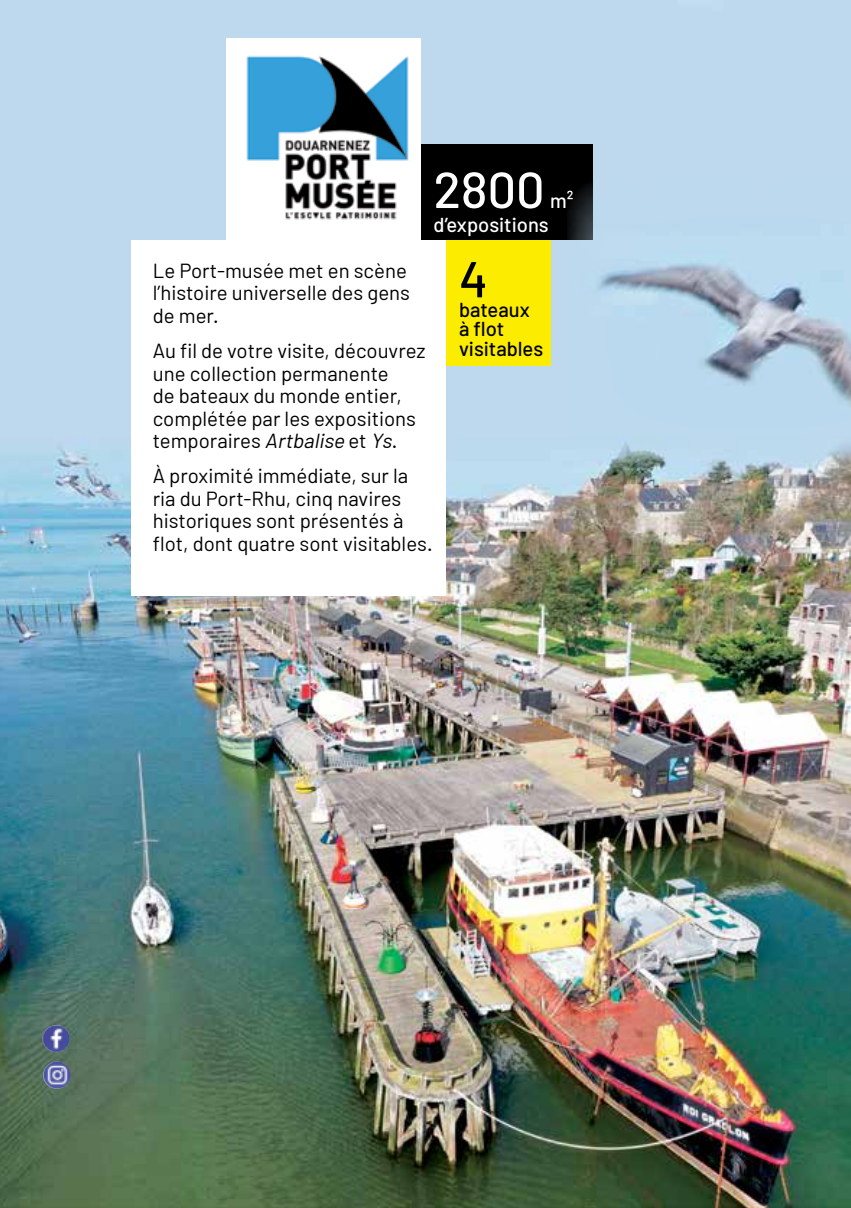
<style>
.page{position:relative;width:851px;height:1208px;background:#fff}
.page>*{position:absolute;margin:0;border:0;box-sizing:border-box;transform-origin:0 0}
.t1{font:500 50.4px "Barlow";color:#fff}
.t2{font:500 50.4px "Barlow";color:#000}
.t3{font:20.4px/22.5px "Barlow";color:#000}
.t4{font:500 20.1px/19.5px "Barlow";color:#000}
.t5{font:500 20.1px "Barlow";color:#fff}
.s1{font-style:italic}
</style>
<div class="page">
<img style="left:0;top:0;width:850px;height:1208px">
<img style="left:43px;top:1025px;width:27px;height:27px;border-radius:14px">
<img style="left:43px;top:1061px;width:28px;height:28px;border-radius:14px">
<div style="left:420px;top:145px;width:172px;height:95px;background:#000"></div>
<div style="left:446px;top:240px;width:105px;height:126px;background:#fced00"></div>
<div style="left:226px;top:38px;width:194px;height:202px;background:#fff"></div>
<img style="left:246px;top:55px;width:163px;height:165px">
<div style="left:131px;top:240px;width:315px;height:355px;background:#fff"></div>
<img style="left:566px;top:178px;width:284px;height:286px">
<h1 class="t1" style="left:433px;top:159px;width:113px">2800</h1>
<p class="t5" style="left:550px;top:188px;width:25px">m²</p>
<p class="t5" style="left:433px;top:212px;width:117px">d’expositions</p>
<h1 class="t2" style="left:459px;top:248px;width:30px">4</h1>
<p class="t4" style="left:459px;top:299px;width:86px">bateaux à flot visitables</p>
<p class="t3" style="left:153px;top:259px;width:259px">Le Port-musée met en scène l’histoire universelle des gens de mer.</p>
<p class="t3" style="left:153px;top:339px;width:274px">Au fil de votre visite, découvrez une collection permanente<br>de bateaux du monde entier, complétée par les expositions temporaires <span class="s1">Artbalise</span> et <span class="s1">Ys</span>.</p>
<p class="t3" style="left:153px;top:464px;width:281px">à proximité immédiate, sur la ria du Port-Rhu, cinq navires historiques sont présentés à flot, dont quatre sont visitables.</p>
</div>
